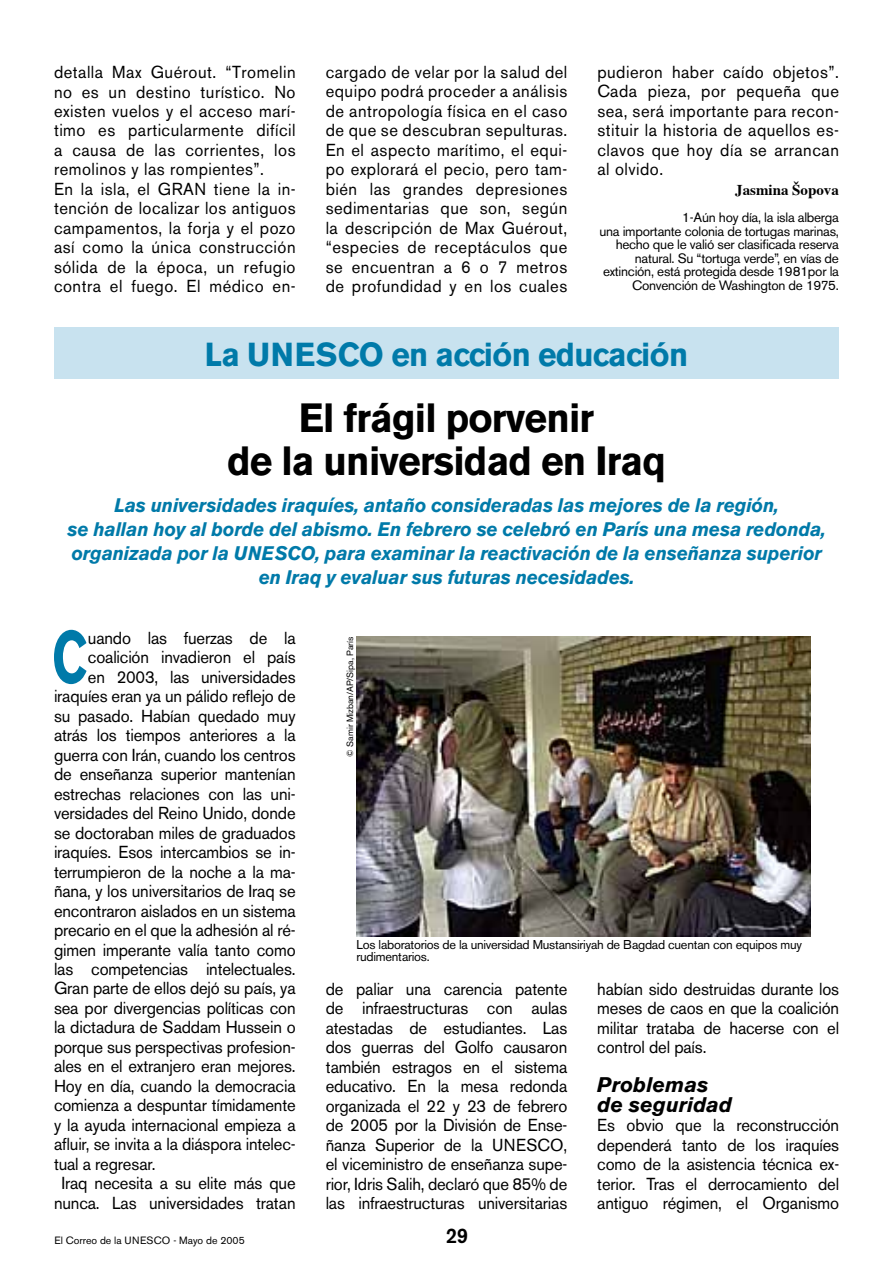
<style>
.page{position:relative;width:893px;height:1263px;background:#fff}
.page>*{position:absolute;margin:0;border:0;box-sizing:border-box;transform-origin:0 0}
.t1{font:700 72.45px "Akzidenz Grotesk BE";color:#007aa9;scale:.7 1}
.t2{font:700 40.5px/43.5px "Akzidenz Grotesk BE";letter-spacing:-.02em;color:#000;text-align:center;scale:.96 1}
.t3{font:700 33px "Akzidenz Grotesk BE";color:#007aa9;scale:.96 1}
.t4{font:italic 700 21px/19.5px "Akzidenz Grotesk BE";color:#000}
.t5{font:500 21px "Akzidenz Grotesk BE";color:#000;scale:.96 1}
.t6{font:italic 700 19.5px/24px "Akzidenz Grotesk BE";letter-spacing:-.01em;color:#007aa9;text-align:center;scale:.96 1}
.t7{font:17.25px/19.5px "Akzidenz Grotesk BE";letter-spacing:-.01em;color:#000;text-align:justify;scale:.96 1}
.t8{font:17.25px/19.5px "Akzidenz Grotesk BE";letter-spacing:.03em;color:#000;scale:.96 1}
.t9{font:700 15px "Times";color:#000}
.t10{font:13.5px/13.5px "Akzidenz Grotesk BE";letter-spacing:-.02em;color:#000;text-align:right}
.t11{font:12.75px/12px "Akzidenz Grotesk BE";letter-spacing:-.02em;color:#000}
.t12{font:10.5px "Akzidenz Grotesk BE";color:#000}
.t13{font:9px "Akzidenz Grotesk BE";color:#000}
</style>
<div class="page">
<div style="left:54px;top:327px;width:785px;height:52px;background:#c8e2ef"></div>
<img style="left:356px;top:637px;width:454px;height:299px">
<p class="t8" style="left:54px;top:62px;width:253px">detalla Max Guérout. “Tromelin no es un destino turístico. No existen vuelos y el acceso marí&shy;timo es particularmente difícil a causa de las corrientes, los remolinos y las rompientes”.<br>En la isla, el GRAN tiene la in&shy;tención de localizar los antiguos campamentos, la forja y el pozo así como la única construcción sólida de la época, un refugio contra el fuego. El médico en-</p>
<p class="t7" style="left:326px;top:62px;width:253px">cargado de velar por la salud del equipo podrá proceder a análisis de antropología física en el caso de que se descubran sepulturas.<br>En el aspecto marítimo, el equi&shy;po explorará el pecio, pero tam&shy;bién las grandes depresiones sedimentarias que son, según la descripción de Max Guérout, “especies de receptáculos que se encuentran a 6 o 7 metros de profundidad y en los cuales</p>
<p class="t7" style="left:597px;top:62px;width:253px">pudieron haber caído objetos”.<br>Cada pieza, por pequeña que sea, será importante para recon&shy;stituir la historia de aquellos es&shy;clavos que hoy día se arrancan al olvido.</p>
<p class="t9" style="left:735px;top:176px;width:105px">Jasmina Šopova</p>
<p class="t10" style="left:599px;top:211px;width:241px">1-Aún hoy día, la isla alberga<br>una importante colonia de tortugas marinas, hecho que le valió ser clasificada reserva natural. Su “tortuga verde”, en vías de extinción, está protegida desde 1981por la Convención de Washington de 1975.</p>
<h3 class="t3" style="left:205px;top:335px;width:69px">La UNESCO</h3>
<h3 class="t3" style="left:391px;top:335px;width:311px">en acción educación</h3>
<h2 class="t2" style="left:227px;top:396px;width:459px">El frágil porvenir<br>de la universidad en Iraq</h2>
<p class="t6" style="left:68px;top:494px;width:791px">Las universidades iraquíes, antaño consideradas las mejores de la región,<br>se hallan hoy al borde del abismo. En febrero se celebró en París una mesa redonda, organizada por la UNESCO, para examinar la reactivación de la enseñanza superior en Iraq y evaluar sus futuras necesidades.</p>
<h1 class="t1" style="left:52px;top:615px;width:48px">C</h1>
<p class="t7" style="left:88px;top:628px;width:218px">uando las fuerzas de la</p>
<p class="t7" style="left:88px;top:647px;width:218px">coalición invadieron el país</p>
<p class="t7" style="left:88px;top:667px;width:218px">en 2003, las universidades</p>
<p class="t7" style="left:54px;top:686px;width:253px">iraquíes eran ya un pálido reflejo de</p>
<p class="t7" style="left:54px;top:706px;width:253px">su pasado. Habían quedado muy</p>
<p class="t7" style="left:54px;top:725px;width:253px">atrás los tiempos anteriores a la</p>
<p class="t7" style="left:54px;top:745px;width:253px">guerra con Irán, cuando los centros</p>
<p class="t7" style="left:54px;top:764px;width:253px">de enseñanza superior mantenían</p>
<p class="t7" style="left:54px;top:784px;width:253px">estrechas relaciones con las uni-</p>
<p class="t7" style="left:54px;top:803px;width:253px">versidades del Reino Unido, donde</p>
<p class="t7" style="left:54px;top:823px;width:253px">se doctoraban miles de graduados</p>
<p class="t7" style="left:54px;top:842px;width:253px">iraquíes. Esos intercambios se in-</p>
<p class="t7" style="left:54px;top:862px;width:253px">terrumpieron de la noche a la ma-</p>
<p class="t7" style="left:54px;top:881px;width:253px">ñana, y los universitarios de Iraq se</p>
<p class="t7" style="left:54px;top:901px;width:253px">encontraron aislados en un sistema</p>
<p class="t7" style="left:54px;top:920px;width:253px">precario en el que la adhesión al ré-</p>
<p class="t7" style="left:54px;top:940px;width:253px">gimen imperante valía tanto como</p>
<p class="t7" style="left:54px;top:959px;width:253px">las competencias intelectuales.</p>
<p class="t7" style="left:54px;top:979px;width:253px">Gran parte de ellos dejó su país, ya</p>
<p class="t7" style="left:54px;top:998px;width:253px">sea por divergencias políticas con</p>
<p class="t7" style="left:54px;top:1018px;width:253px">la dictadura de Saddam Hussein o</p>
<p class="t7" style="left:54px;top:1037px;width:253px">porque sus perspectivas profesion-</p>
<p class="t7" style="left:54px;top:1057px;width:253px">ales en el extranjero eran mejores.</p>
<p class="t7" style="left:54px;top:1076px;width:253px">Hoy en día, cuando la democracia</p>
<p class="t7" style="left:54px;top:1096px;width:253px">comienza a despuntar tímidamente</p>
<p class="t7" style="left:54px;top:1115px;width:253px">y la ayuda internacional empieza a</p>
<p class="t7" style="left:54px;top:1135px;width:253px">afluir, se invita a la diáspora intelec-</p>
<p class="t7" style="left:54px;top:1154px;width:107px">tual a regresar.</p>
<p class="t7" style="left:61px;top:1174px;width:245px">Iraq necesita a su elite más que</p>
<p class="t7" style="left:54px;top:1193px;width:253px">nunca. Las universidades tratan</p>
<p class="t13" style="left:345px;top:757px;width:121px;rotate:-90deg">© Samir Mizban/AP/Sipa, París</p>
<p class="t11" style="left:356px;top:939px;width:447px">Los laboratorios de la universidad Mustansiriyah de Bagdad cuentan con equipos muy rudimentarios.</p>
<p class="t7" style="left:326px;top:979px;width:253px">de paliar una carencia patente de infraestructuras con aulas atestadas de estudiantes. Las dos guerras del Golfo causaron también estragos en el sistema educativo. En la mesa redonda organizada el 22 y 23 de febrero de 2005 por la División de Ense&shy;ñanza Superior de la UNESCO, el viceministro de enseñanza supe&shy;rior, Idris Salih, declaró que 85% de las infraestructuras universitarias</p>
<p class="t7" style="left:597px;top:979px;width:253px">habían sido destruidas durante los meses de caos en que la coalición militar trataba de hacerse con el control del país.</p>
<p class="t4" style="left:597px;top:1075px;width:136px">Problemas de seguridad</p>
<p class="t7" style="left:597px;top:1115px;width:253px">Es obvio que la reconstrucción dependerá tanto de los iraquíes como de la asistencia técnica ex&shy;terior. Tras el derrocamiento del antiguo régimen, el Organismo</p>
<p class="t12" style="left:55px;top:1234px;width:192px">El Correo de la UNESCO - Mayo de 2005</p>
<p class="t5" style="left:446px;top:1223px;width:25px">29</p>
</div>
